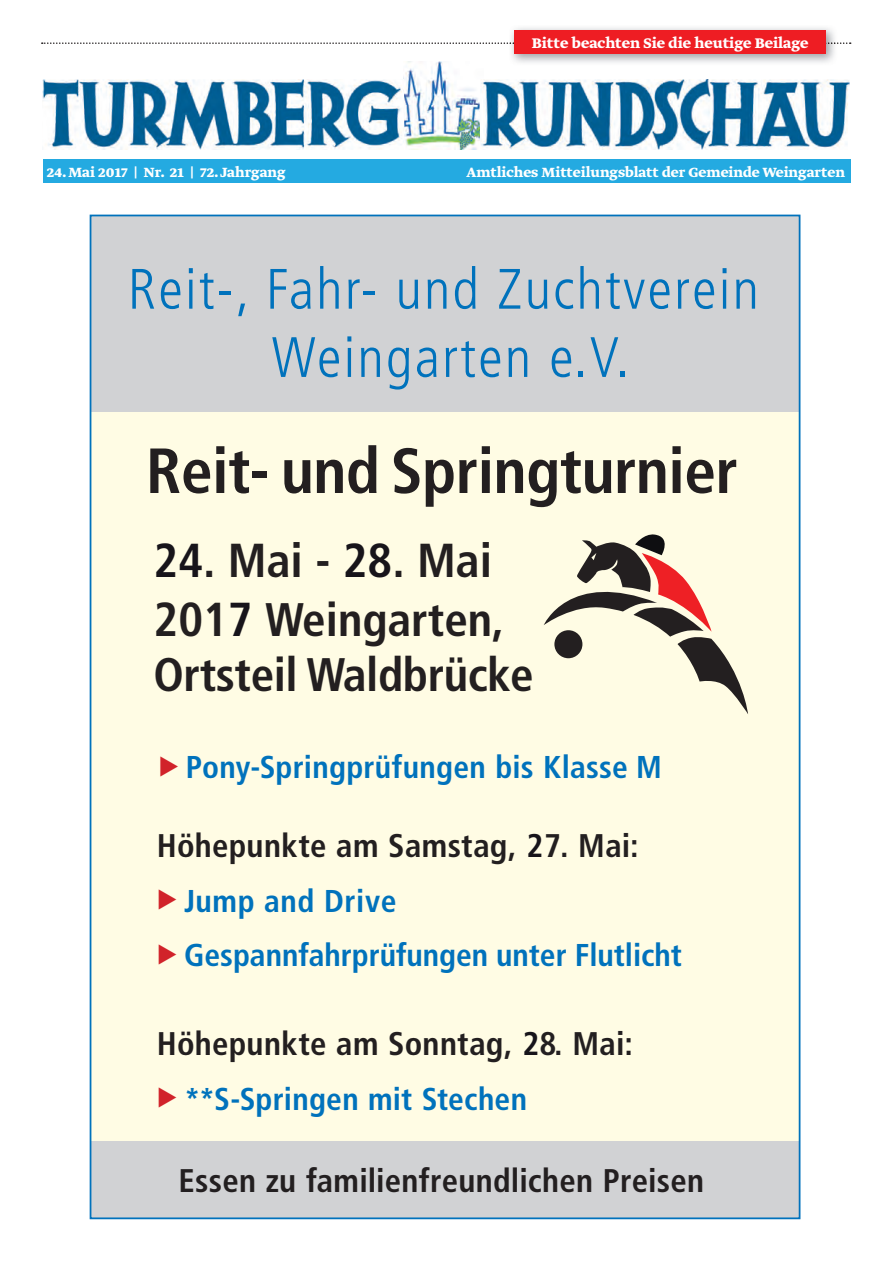
<style>
.page{position:relative;width:893px;height:1263px;background:#fff}
.page>*{position:absolute;margin:0;border:0;box-sizing:border-box;transform-origin:0 0}
.t1{font:700 condensed 63.75px "Frutiger LT Std";letter-spacing:-.01em;color:#231f20}
.t2{font:300 condensed 56.85px/68.2px "Frutiger LT Std";letter-spacing:.04em;color:#0072bc;text-align:center}
.t3{font:700 condensed 47.7px "Frutiger LT Std";color:#231f20}
.t4{font:700 condensed 47.1px/54.4px "Frutiger LT Std";letter-spacing:-.01em;color:#231f20}
.t5{font:700 condensed 32.7px "Frutiger LT Std";letter-spacing:.01em;color:#231f20}
.t6{font:700 condensed 32.7px "Frutiger LT Std";color:#17141a}
.t7{font:700 condensed 31.5px "Frutiger LT Std";letter-spacing:.005em;color:#0072bc}
.t8{font:700 16.5px "Greta Text Std";color:#fff}
.t9{font:700 15.75px "Greta Text Std";color:#fff}
.s1{color:#17141a}
.s2{font-size:47.7px}
.s3{font-size:47.7px;color:#17141a}
.s4{color:#d1232a}
</style>
<div class="page">
<svg style="left:42px;top:42px;width:809px;height:2px"></svg>
<div style="left:43px;top:160px;width:807px;height:23px;background:#24aae1"></div>
<img style="left:403px;top:62px;width:77px;height:88px">
<img style="left:43px;top:79px;width:359px;height:71px">
<img style="left:481px;top:79px;width:369px;height:71px">
<img style="left:509px;top:28px;width:326px;height:35px">
<img style="left:510px;top:42px;width:327px;height:2px">
<div style="left:514px;top:31px;width:312px;height:23px;background:#ee1d23"></div>
<div style="left:91px;top:261px;width:709px;height:957px;background:#fffce4"></div>
<div style="left:91px;top:215px;width:709px;height:197px;background:#d1d2d4"></div>
<div style="left:91px;top:1141px;width:709px;height:77px;background:#d1d2d4"></div>
<svg style="left:544px;top:534px;width:204px;height:180px"></svg>
<p class="t8" style="left:522px;top:33px;width:231px">Bitte beachten Sie die heutigen</p>
<p class="t8" style="left:532px;top:33px;width:288px">Bitte beachten Sie die heutige Beilagen</p>
<p class="t9" style="left:47px;top:163px;width:240px">24. Mai 2017 | Nr. 21 | 72. Jahrgang</p>
<p class="t9" style="left:467px;top:163px;width:380px">Amtliches Mitteilungsblatt der Gemeinde Weingarten</p>
<h2 class="t2" style="left:128px;top:256px;width:633px">Reit-, Fahr- und Zuchtverein<br>Weingarten e.V.</h2>
<h1 class="t1" style="left:146px;top:433px;width:593px">Reit- und Springturnier</h1>
<h3 class="t3" style="left:154px;top:532px;width:340px"><span class="s1">24</span>. Mai - <span class="s1">28</span>. Mai</h3>
<h3 class="t4" style="left:154px;top:593px;width:381px"><span class="s2">201</span><span class="s3">7</span> Weingarten,<br>Ortsteil Waldbrücke</h3>
<p class="t7" style="left:158px;top:748px;width:505px"><span class="s4">◆</span> Pony-Springprüfungen bis Klasse M</p>
<p class="t5" style="left:157px;top:826px;width:483px">Höhepunkte am Samstag, 7. Mai:</p>
<p class="t6" style="left:526px;top:826px;width:19px">2</p>
<p class="t7" style="left:157px;top:882px;width:241px"><span class="s4">◆</span> Jump and Drive</p>
<p class="t7" style="left:157px;top:937px;width:527px"><span class="s4">◆</span> Gespannfahrprüfungen unter Flutlicht</p>
<p class="t5" style="left:157px;top:1025px;width:478px">Höhepunkte am Sonntag, 8. Mai:</p>
<p class="t6" style="left:522px;top:1025px;width:19px">2</p>
<p class="t7" style="left:157px;top:1080px;width:372px"><span class="s4">◆</span> **S-Springen mit Stechen</p>
<p class="t5" style="left:179px;top:1161px;width:527px">Essen zu familienfreundlichen Preisen</p>
</div>
